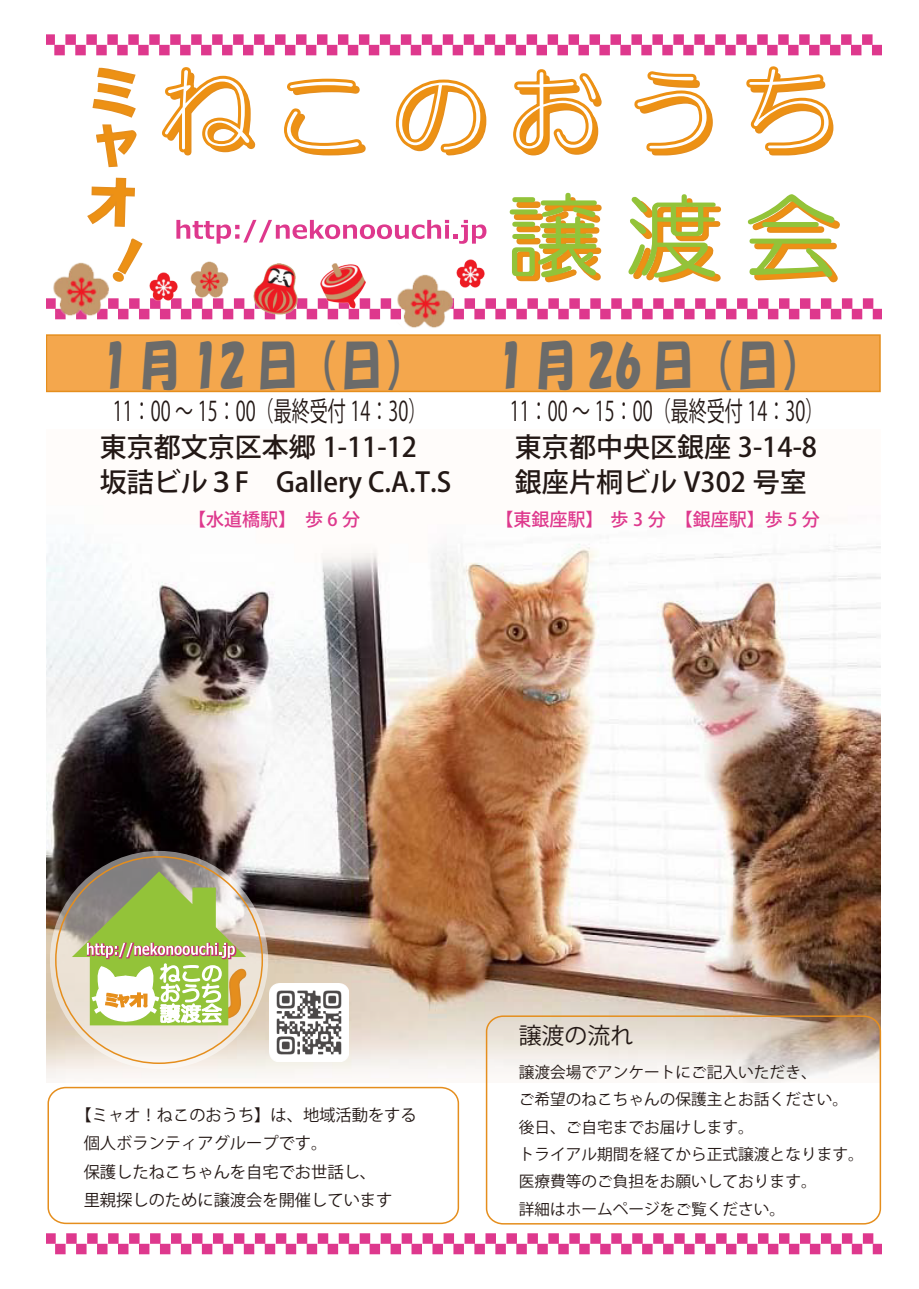
<style>
.page{position:relative;width:919px;height:1289px;background:#fff}
.page>*{position:absolute;margin:0;border:0;box-sizing:border-box;transform-origin:0 0}
.t1{font:52.65px "HGP Soei Kakupoptai";letter-spacing:.25em;color:#6b6b6a;scale:.8 1}
.t2{font:500 27px/35.1px "Koz Go Pr 6 N";color:#231815}
.t3{font:27px "Koz Go Pr 6 N";color:#231815;scale:.67 1}
.t4{font:22.95px "Koz Go Pr 6 N";color:#231815}
.t5{font:500 18px "Koz Go Pr 6 N";color:#de388d}
.t6{font:16.2px/28.3px "Koz Go Pr 6 N";color:#231815}
.t7{font:15.6px/27.5px "Koz Go Pr 6 N";color:#231815}
</style>
<div class="page">
<img style="left:46px;top:543px;width:833px;height:539px">
<svg style="left:87px;top:67px;width:50px;height:160px"></svg>
<svg style="left:112px;top:239px;width:31px;height:43px"></svg>
<svg style="left:162px;top:67px;width:93px;height:89px"></svg>
<svg style="left:284px;top:78px;width:82px;height:78px"></svg>
<svg style="left:395px;top:79px;width:92px;height:77px"></svg>
<svg style="left:513px;top:69px;width:89px;height:87px"></svg>
<svg style="left:634px;top:71px;width:79px;height:85px"></svg>
<svg style="left:746px;top:66px;width:88px;height:90px"></svg>
<svg style="left:509px;top:193px;width:93px;height:90px"></svg>
<svg style="left:628px;top:194px;width:93px;height:89px"></svg>
<svg style="left:747px;top:194px;width:92px;height:88px"></svg>
<svg style="left:176px;top:220px;width:310px;height:24px"></svg>
<div style="left:46px;top:334px;width:834px;height:58px;background:#f4a74d;border:2px solid #e58e1d"></div>
<div style="left:486px;top:1015px;width:395px;height:209px;border:2px solid #e58e1d;border-radius:16px"></div>
<svg style="left:47px;top:1086px;width:413px;height:138px"></svg>
<svg style="left:50px;top:850px;width:218px;height:219px;background:#cbbcab"></svg>
<svg style="left:72px;top:871px;width:176px;height:182px;background:#bfc790"></svg>
<svg style="left:46px;top:34px;width:835px;height:21px"></svg>
<svg style="left:46px;top:298px;width:835px;height:21px"></svg>
<svg style="left:46px;top:1233px;width:835px;height:21px"></svg>
<img style="left:456px;top:259px;width:29px;height:28px">
<img style="left:395px;top:274px;width:58px;height:54px">
<img style="left:254px;top:263px;width:44px;height:51px">
<img style="left:149px;top:273px;width:28px;height:28px">
<img style="left:189px;top:262px;width:39px;height:39px">
<img style="left:320px;top:264px;width:45px;height:44px">
<img style="left:52px;top:262px;width:58px;height:58px">
<img style="left:269px;top:983px;width:79px;height:78px">
<h1 class="t1" style="left:101px;top:338px;width:380px">1月12日（日）</h1>
<h2 class="t3" style="left:113px;top:396px;width:469px">11：00 ～ 15：00（最終受付 14：30）</h2>
<h2 class="t2" style="left:100px;top:430px;width:353px">東京都文京区本郷 1-11-12<br>坂詰ビル３F　Gallery C.A.T.S</h2>
<p class="t5" style="left:188px;top:509px;width:174px">【水道橋駅】　歩 6 分</p>
<h1 class="t1" style="left:497px;top:338px;width:380px">1月26日（日）</h1>
<h2 class="t3" style="left:510px;top:396px;width:469px">11：00 ～ 15：00（最終受付 14：30）</h2>
<h2 class="t2" style="left:515px;top:430px;width:303px">東京都中央区銀座 3-14-8銀座片桐ビル V302 号室</h2>
<p class="t5" style="left:495px;top:509px;width:326px">【東銀座駅】 歩 3 分　【銀座駅】歩 5 分</p>
<p class="t6" style="left:84px;top:1100px;width:334px;text-indent:-8px">【ミャオ！ねこのおうち】は、地域活動をする個人ボランティアグループです。<br>保護したねこちゃんを自宅でお世話し、<br>里親探しのために譲渡会を開催しています</p>
<h3 class="t4" style="left:518px;top:1022px;width:116px">譲渡の流れ</h3>
<p class="t7" style="left:518px;top:1058px;width:346px">譲渡会場でアンケートにご記入いただき、<br>ご希望のねこちゃんの保護主とお話ください。後日、ご自宅までお届けします。<br>トライアル期間を経てから正式譲渡となります。医療費等のご負担をお願いしております。<br>詳細はホームページをご覧ください。</p>
</div>
